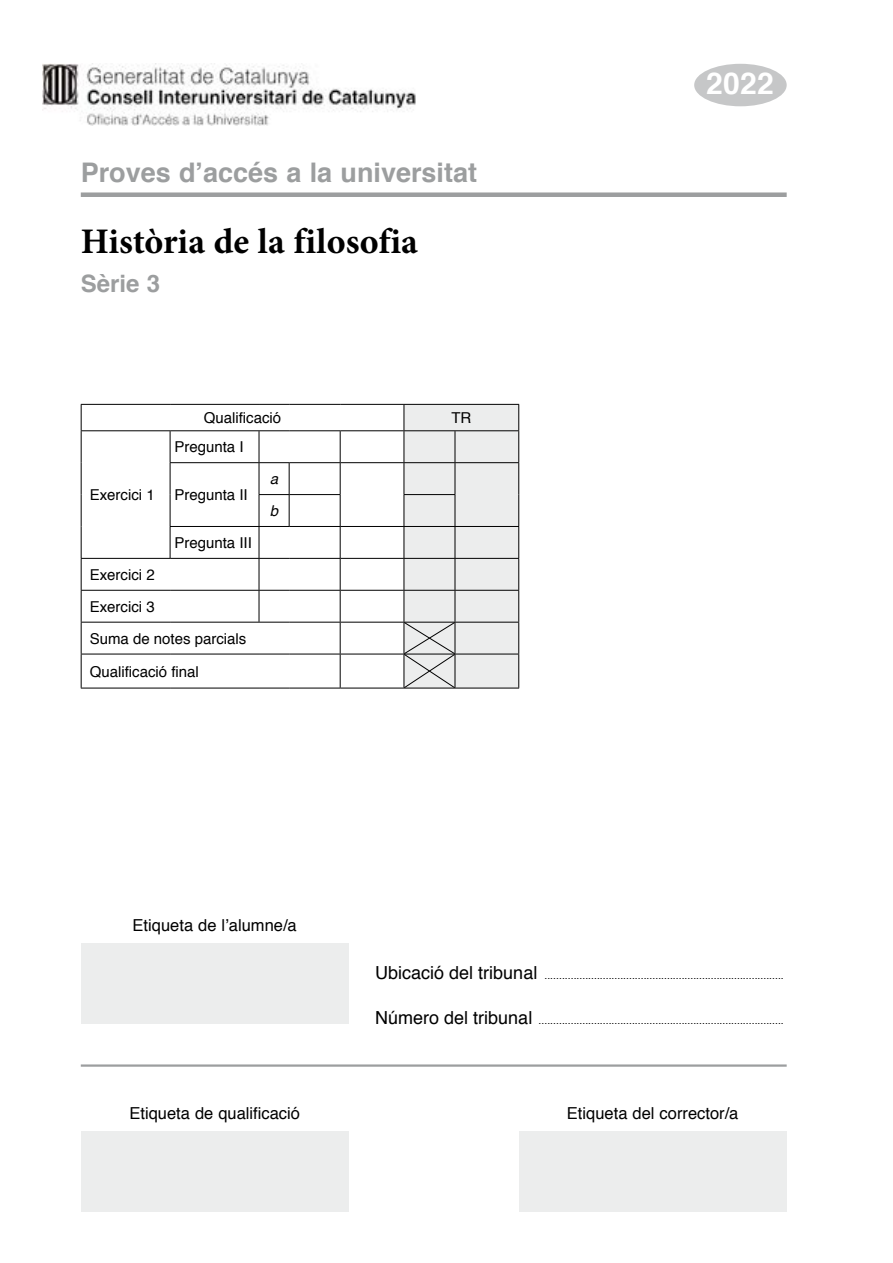
<style>
.page{position:relative;width:893px;height:1263px;background:#fff}
.page>*{position:absolute;margin:0;border:0;box-sizing:border-box;transform-origin:0 0}
.t1{font:700 36px "Minion Pro";letter-spacing:.005em;color:#000}
.t2{font:700 30px "Helvetica";color:#fff}
.t3{font:700 27px "Helvetica";color:#9c9e9f}
.t4{font:700 24px "Helvetica";color:#9c9e9f}
.t5{font:16.5px "Helvetica";color:#000}
.t6{font:15px/32.2px "Helvetica";color:#000}
.t7{font:italic 15px/32px "Helvetica";color:#000}
.t8{font:10.5px "Helvetica";color:#000}
.s1{font-size:18px}
</style>
<div class="page">
<div style="left:81px;top:192px;width:706px;height:5px;background:#9c9e9f"></div>
<img style="left:43px;top:64px;width:373px;height:61px">
<div style="left:81px;top:943px;width:268px;height:81px;background:#eceded"></div>
<div style="left:81px;top:1131px;width:268px;height:81px;background:#eceded"></div>
<div style="left:519px;top:1131px;width:268px;height:81px;background:#eceded"></div>
<hr style="left:81px;top:1064px;width:706px;height:3px;background:#9c9e9f">
<svg style="left:82px;top:405px;width:322px;height:283px"></svg>
<hr style="left:81px;top:404px;width:89px;height:1px;background:#000">
<svg style="left:81px;top:405px;width:1px;height:25px"></svg>
<hr style="left:170px;top:404px;width:89px;height:1px;background:#000">
<hr style="left:259px;top:404px;width:30px;height:1px;background:#000">
<hr style="left:289px;top:404px;width:51px;height:1px;background:#000">
<hr style="left:340px;top:404px;width:64px;height:1px;background:#000">
<hr style="left:81px;top:430px;width:89px;height:1px;background:#000">
<hr style="left:81px;top:431px;width:1px;height:32px;background:#000">
<hr style="left:170px;top:430px;width:89px;height:1px;background:#000">
<hr style="left:170px;top:431px;width:1px;height:31px;background:#000">
<hr style="left:259px;top:430px;width:30px;height:1px;background:#000">
<hr style="left:259px;top:431px;width:1px;height:31px;background:#000">
<hr style="left:289px;top:430px;width:51px;height:1px;background:#000">
<hr style="left:340px;top:430px;width:64px;height:1px;background:#000">
<hr style="left:340px;top:431px;width:1px;height:31px;background:#000">
<hr style="left:81px;top:463px;width:1px;height:32px;background:#000">
<hr style="left:170px;top:462px;width:89px;height:1px;background:#000">
<hr style="left:170px;top:463px;width:1px;height:32px;background:#000">
<hr style="left:259px;top:462px;width:30px;height:1px;background:#000">
<hr style="left:259px;top:463px;width:1px;height:31px;background:#000">
<hr style="left:289px;top:462px;width:51px;height:1px;background:#000">
<hr style="left:289px;top:463px;width:1px;height:31px;background:#000">
<hr style="left:340px;top:462px;width:64px;height:1px;background:#000">
<hr style="left:340px;top:463px;width:1px;height:31px;background:#000">
<hr style="left:81px;top:495px;width:1px;height:31px;background:#000">
<hr style="left:170px;top:495px;width:1px;height:31px;background:#000">
<hr style="left:259px;top:494px;width:30px;height:1px;background:#000">
<hr style="left:259px;top:495px;width:1px;height:31px;background:#000">
<hr style="left:289px;top:494px;width:52px;height:1px;background:#000">
<hr style="left:289px;top:495px;width:1px;height:31px;background:#000">
<hr style="left:340px;top:495px;width:1px;height:31px;background:#000">
<hr style="left:81px;top:526px;width:1px;height:32px;background:#000">
<hr style="left:170px;top:526px;width:89px;height:1px;background:#000">
<hr style="left:170px;top:527px;width:1px;height:31px;background:#000">
<hr style="left:259px;top:526px;width:30px;height:1px;background:#000">
<hr style="left:259px;top:527px;width:1px;height:31px;background:#000">
<hr style="left:289px;top:526px;width:51px;height:1px;background:#000">
<hr style="left:340px;top:526px;width:64px;height:1px;background:#000">
<hr style="left:340px;top:527px;width:1px;height:31px;background:#000">
<hr style="left:81px;top:558px;width:89px;height:1px;background:#000">
<hr style="left:81px;top:559px;width:1px;height:31px;background:#000">
<hr style="left:170px;top:558px;width:89px;height:1px;background:#000">
<hr style="left:259px;top:558px;width:30px;height:1px;background:#000">
<hr style="left:259px;top:559px;width:1px;height:31px;background:#000">
<hr style="left:289px;top:558px;width:51px;height:1px;background:#000">
<hr style="left:340px;top:558px;width:64px;height:1px;background:#000">
<hr style="left:340px;top:559px;width:1px;height:31px;background:#000">
<hr style="left:81px;top:590px;width:89px;height:1px;background:#000">
<hr style="left:81px;top:591px;width:1px;height:31px;background:#000">
<hr style="left:170px;top:590px;width:89px;height:1px;background:#000">
<hr style="left:259px;top:590px;width:30px;height:1px;background:#000">
<hr style="left:259px;top:591px;width:1px;height:31px;background:#000">
<hr style="left:289px;top:590px;width:51px;height:1px;background:#000">
<hr style="left:340px;top:590px;width:64px;height:1px;background:#000">
<hr style="left:340px;top:591px;width:1px;height:31px;background:#000">
<hr style="left:81px;top:622px;width:89px;height:1px;background:#000">
<hr style="left:81px;top:622px;width:1px;height:32px;background:#000">
<hr style="left:170px;top:622px;width:89px;height:1px;background:#000">
<hr style="left:259px;top:622px;width:30px;height:1px;background:#000">
<hr style="left:289px;top:622px;width:51px;height:1px;background:#000">
<hr style="left:340px;top:622px;width:64px;height:1px;background:#000">
<hr style="left:340px;top:622px;width:1px;height:32px;background:#000">
<hr style="left:81px;top:654px;width:89px;height:1px;background:#000">
<hr style="left:81px;top:654px;width:1px;height:34px;background:#000">
<hr style="left:170px;top:654px;width:89px;height:1px;background:#000">
<hr style="left:259px;top:654px;width:30px;height:1px;background:#000">
<hr style="left:289px;top:654px;width:51px;height:1px;background:#000">
<hr style="left:340px;top:654px;width:64px;height:1px;background:#000">
<hr style="left:340px;top:654px;width:1px;height:34px;background:#000">
<hr style="left:81px;top:688px;width:89px;height:1px;background:#000">
<hr style="left:170px;top:688px;width:89px;height:1px;background:#000">
<hr style="left:259px;top:688px;width:30px;height:1px;background:#000">
<hr style="left:289px;top:688px;width:51px;height:1px;background:#000">
<hr style="left:340px;top:688px;width:64px;height:1px;background:#000">
<hr style="left:404px;top:688px;width:51px;height:1px;background:#000">
<hr style="left:455px;top:688px;width:64px;height:1px;background:#000">
<svg style="left:404px;top:404px;width:115px;height:284px"></svg>
<div style="left:694px;top:64px;width:93px;height:42px;background:#c6c7c8;border-radius:50%"></div>
<h3 class="t3" style="left:81px;top:151px;width:398px">Proves d’accés a la universitat</h3>
<h1 class="t1" style="left:81px;top:216px;width:339px">Història de la filosofia</h1>
<h3 class="t4" style="left:81px;top:264px;width:81px">Sèrie 3</h3>
<h3 class="t6" style="left:90px;top:479px;width:67px">Exercici 1</h3>
<h3 class="t6" style="left:204px;top:402px;width:79px">Qualificació</h3>
<h3 class="t6" style="left:451px;top:402px;width:21px">TR</h3>
<h3 class="t6" style="left:174px;top:431px;width:71px">Pregunta I</h3>
<h3 class="t6" style="left:174px;top:479px;width:75px">Pregunta II</h3>
<h3 class="t7" style="left:270px;top:463px;width:10px">a b</h3>
<h3 class="t6" style="left:174px;top:527px;width:79px">Pregunta III</h3>
<h3 class="t6" style="left:90px;top:559px;width:158px">Exercici 2<br>Exercici 3<br>Suma de notes parcials<br>Qualificació final</h3>
<h3 class="t5" style="left:133px;top:912px;width:166px">Etiqueta de l’alumne/a</h3>
<h2 class="t2" style="left:706px;top:59px;width:69px">2022</h2>
<p class="t8" style="left:375px;top:967px;width:410px"><span class="s1">Ubicació del tribunal</span> ..................................................................................</p>
<p class="t8" style="left:375px;top:1012px;width:410px"><span class="s1">Número del tribunal</span> ....................................................................................</p>
<h3 class="t5" style="left:129px;top:1100px;width:172px">Etiqueta de qualificació</h3>
<h3 class="t5" style="left:567px;top:1100px;width:173px">Etiqueta del corrector/a</h3>
</div>
